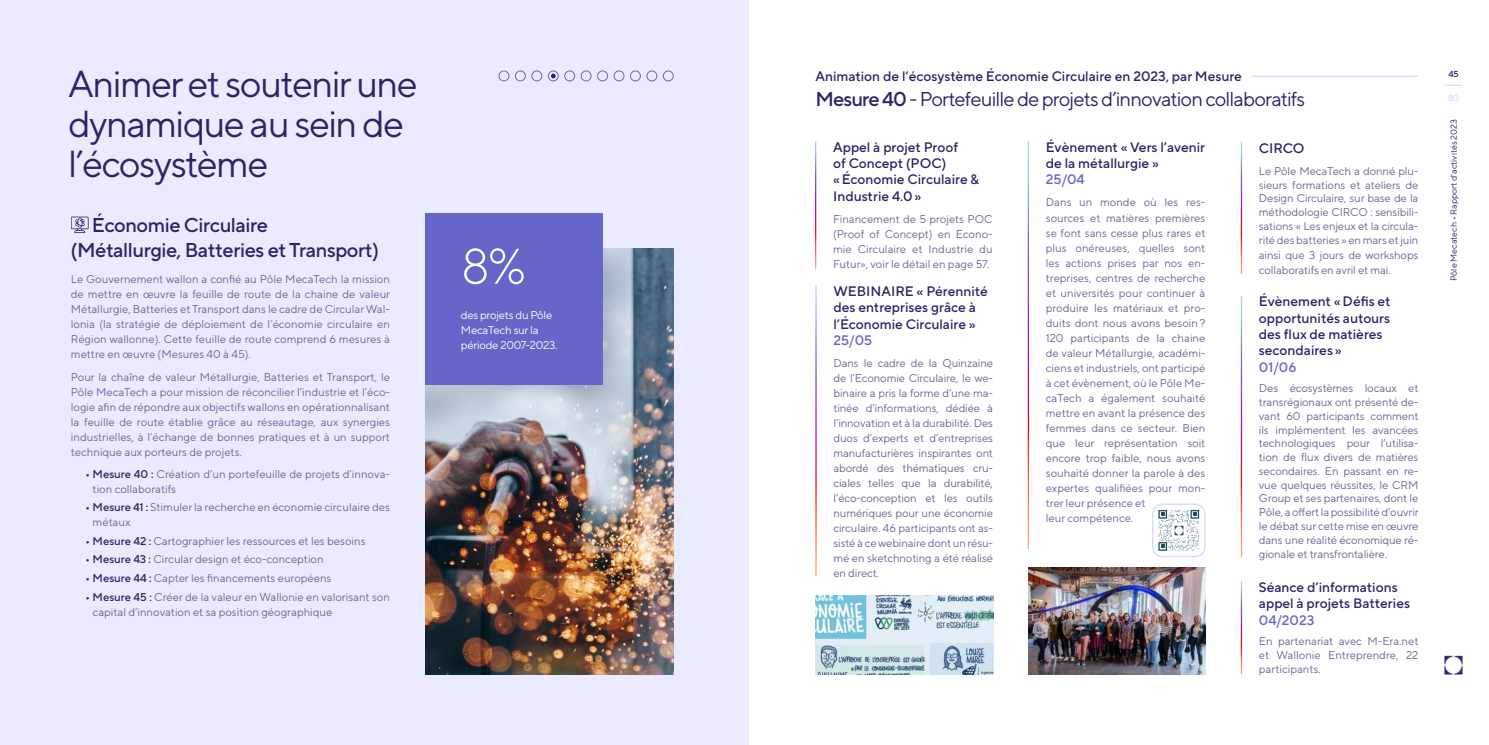
<style>
.page{position:relative;width:1489px;height:745px;background:#fff}
.page>*{position:absolute;margin:0;border:0;box-sizing:border-box;transform-origin:0 0}
.t1{font:300 50px "TT Norms Pro";color:#fff}
.t2{font:37.5px/40px "TT Norms Pro";letter-spacing:-.04em;color:#262669}
.t3{font:20px "TT Norms Pro";letter-spacing:-.04em;color:#262669}
.t4{font:500 20px/25px "TT Norms Pro";letter-spacing:-.02em;color:#262669}
.t5{font:500 13.75px/16.2px "TT Norms Pro";color:#262669}
.t6{font:500 13.75px "TT Norms Pro";color:#6666c9}
.t7{font:11.25px/15px "TT Norms Pro";color:#676796;text-align:justify}
.t8{font:11.25px/15px "TT Norms Pro";letter-spacing:-.02em;color:#fff}
.t9{font:8.75px "TT Norms Pro";color:#262669}
.t10{font:500 8.75px "TT Norms Pro";color:#262669}
.t11{font:500 8.75px "TT Norms Pro";color:#d6d6ff}
.s1{font-weight:500;color:#262669}
.s2{font-weight:500}
</style>
<div class="page">
<svg style="left:1444px;top:85px;width:18px;height:1px"></svg>
<img style="left:1444px;top:655px;width:19px;height:20px">
<div style="left:0;top:0;width:748px;height:744px;background:#ebebff"></div>
<svg style="left:71px;top:216px;width:18px;height:17px"></svg>
<img style="left:425px;top:248px;width:248px;height:425px">
<div style="left:425px;top:213px;width:177px;height:171px;background:#6666c9"></div>
<div style="left:1151px;top:503px;width:54px;height:53px;border:1px solid #d6d6ff;border-radius:9px"></div>
<svg style="left:1158px;top:510px;width:41px;height:40px"></svg>
<img style="left:1171px;top:523px;width:14px;height:14px">
<img style="left:1028px;top:567px;width:177px;height:106px">
<img style="left:815px;top:595px;width:177px;height:78px">
<hr style="left:1251px;top:76px;width:166px;height:1px;background:#d6d6ff">
<div style="left:564px;top:71px;width:11px;height:10px;border:1px solid #6666c9;border-radius:50%"></div>
<div style="left:613px;top:71px;width:11px;height:10px;border:1px solid #6666c9;border-radius:50%"></div>
<div style="left:531px;top:71px;width:11px;height:10px;border:1px solid #6666c9;border-radius:50%"></div>
<div style="left:515px;top:71px;width:10px;height:10px;border:1px solid #6666c9;border-radius:50%"></div>
<div style="left:498px;top:71px;width:11px;height:10px;border:1px solid #6666c9;border-radius:50%"></div>
<div style="left:663px;top:71px;width:10px;height:10px;border:1px solid #6666c9;border-radius:50%"></div>
<div style="left:581px;top:71px;width:10px;height:10px;border:1px solid #6666c9;border-radius:50%"></div>
<div style="left:630px;top:71px;width:10px;height:10px;border:1px solid #6666c9;border-radius:50%"></div>
<div style="left:597px;top:71px;width:11px;height:10px;border:1px solid #6666c9;border-radius:50%"></div>
<div style="left:646px;top:71px;width:11px;height:10px;border:1px solid #6666c9;border-radius:50%"></div>
<div style="left:548px;top:71px;width:10px;height:10px;border:1px solid #6666c9;border-radius:50%"></div>
<svg style="left:551px;top:74px;width:4px;height:4px"></svg>
<h2 class="t2" style="left:68px;top:63px;width:351px">Animer et soutenir une dynamique au sein de l’écosystème</h2>
<h3 class="t4" style="left:71px;top:211px;width:309px;text-indent:21px">Économie Circulaire (Métallurgie, Batteries et Transport)</h3>
<p class="t7" style="left:71px;top:271px;width:321px">Le Gouvernement wallon a confié au Pôle MecaTech la mission de mettre en œuvre la feuille de route de la chaine de valeur Métallurgie, Batteries et Transport dans le cadre de Circular Wal&shy;lonia (la stratégie de déploiement de l’économie circulaire en Région wallonne). Cette feuille de route comprend 6 mesures à mettre en œuvre (Mesures 40 à 45).</p>
<p class="t7" style="left:71px;top:368px;width:320px">Pour la chaîne de valeur Métallurgie, Batteries et Transport, le Pôle MecaTech a pour mission de réconcilier l’industrie et l’éco&shy;logie afin de répondre aux objectifs wallons en opérationnalisant la feuille de route établie grâce au réseautage, aux synergies industrielles, à l’échange de bonnes pratiques et à un support technique aux porteurs de projets.</p>
<p class="t7" style="left:93px;top:465px;width:299px;text-indent:-8px"><span class="s1">• Mesure 40 :</span> Création d’un portefeuille de projets d’innova&shy;tion collaboratifs</p>
<p class="t7" style="left:93px;top:499px;width:299px;text-indent:-8px"><span class="s1">• Mesure 41 :</span> Stimuler la recherche en économie circulaire des métaux</p>
<p class="t7" style="left:85px;top:532px;width:282px"><span class="s1">• Mesure 42 :</span> Cartographier les ressources et les besoins</p>
<p class="t7" style="left:85px;top:551px;width:240px"><span class="s1">• Mesure 43 :</span> Circular design et éco-conception</p>
<p class="t7" style="left:85px;top:569px;width:248px"><span class="s1">• Mesure 44 :</span> Capter les financements européens</p>
<p class="t7" style="left:93px;top:588px;width:299px;text-indent:-8px"><span class="s1">• Mesure 45 :</span> Créer de la valeur en Wallonie en valorisant son capital d’innovation et sa position géographique</p>
<h1 class="t1" style="left:461px;top:234px;width:66px">8%</h1>
<p class="t8" style="left:461px;top:307px;width:98px">des projets du Pôle<br>MecaTech sur la période 2007-2023.</p>
<p class="t5" style="left:815px;top:67px;width:428px">Animation de l’écosystème Économie Circulaire en 2023, par Mesure</p>
<h3 class="t3" style="left:815px;top:86px;width:491px"><span class="s2">Mesure 40</span> - Portefeuille de projets d’innovation collaboratifs</h3>
<p class="t5" style="left:833px;top:138px;width:147px">Appel à projet Proof<br>of Concept (POC) «Économie Circulaire &amp;<br>Industrie 4.0»</p>
<p class="t7" style="left:833px;top:211px;width:161px">Financement de 5 projets POC (Proof of Concept) en Econo&shy;mie Circulaire et Industrie du Futur», voir le détail en page 57.</p>
<p class="t5" style="left:1045px;top:138px;width:161px">Évènement « Vers l’avenir de la métallurgie »</p>
<p class="t6" style="left:1045px;top:170px;width:40px">25/04</p>
<p class="t7" style="left:1045px;top:194px;width:161px;text-align:left">Dans un monde où les res&shy;sources et matières premières se font sans cesse plus rares et plus onéreuses, quelles sont les actions prises par nos en&shy;treprises, centres de recherche et universités pour continuer à produire les matériaux et pro&shy;duits dont nous avons besoin?<br>120 participants de la chaine de valeur Métallurgie, académi&shy;ciens et industriels, ont participé à cet évènement, où le Pôle Me&shy;caTech a également souhaité mettre en avant la présence des femmes dans ce secteur. Bien que leur représentation soit encore trop faible, nous avons souhaité donner la parole à des expertes qualifiées pour mon&shy;trer leur présence et<br>leur compétence.</p>
<p class="t5" style="left:1258px;top:139px;width:47px">CIRCO</p>
<p class="t7" style="left:1258px;top:163px;width:161px;line-height:13.8px">Le Pôle MecaTech a donné plu&shy;sieurs formations et ateliers de Design Circulaire, sur base de la méthodologie CIRCO : sensibili&shy;sations « Les enjeux et la circula&shy;rité des batteries » en mars et juin</p>
<p class="t7" style="left:1258px;top:247px;width:161px">ainsi que 3 jours de workshops collaboratifs en avril et mai.</p>
<p class="t5" style="left:833px;top:282px;width:156px">WEBINAIRE « Pérennité des entreprises grâce à l’Économie Circulaire »</p>
<p class="t6" style="left:833px;top:331px;width:40px">25/05</p>
<p class="t7" style="left:833px;top:355px;width:161px">Dans le cadre de la Quinzaine de l’Economie Circulaire, le we&shy;binaire a pris la forme d’une ma&shy;tinée d’informations, dédiée à l’innovation et à la durabilité. Des duos d’experts et d’entreprises manufacturières inspirantes ont abordé des thématiques cru&shy;ciales telles que la durabilité, l’éco-conception et les outils numériques pour une économie circulaire. 46 participants ont as&shy;sisté à ce webinaire dont un résu&shy;mé en sketchnoting a été réalisé en direct.</p>
<p class="t5" style="left:1258px;top:293px;width:133px">Évènement «Défis et opportunités autours des flux de matières secondaires»</p>
<p class="t6" style="left:1258px;top:357px;width:39px">01/06</p>
<p class="t7" style="left:1258px;top:381px;width:161px;line-height:13.8px">Des écosystèmes locaux et transrégionaux ont présenté de&shy;vant 60 participants comment ils implémentent les avancées technologiques pour l’utilisa&shy;tion de flux divers de matières secondaires. En passant en re&shy;vue quelques réussites, le CRM Group et ses partenaires, dont le Pôle, a offert la possibilité d’ouvrir le débat sur cette mise en œuvre dans une réalité économique ré&shy;gionale et transfrontalière.</p>
<p class="t5" style="left:1258px;top:578px;width:153px">Séance d’informations appel à projets Batteries</p>
<p class="t6" style="left:1258px;top:610px;width:57px">04/2023</p>
<p class="t7" style="left:1258px;top:633px;width:161px;line-height:13.8px">En partenariat avec M-Era.net et Wallonie Entreprendre, 22 participants.</p>
<p class="t10" style="left:1448px;top:68px;width:11px">45</p>
<p class="t11" style="left:1447px;top:93px;width:12px">80</p>
<p class="t9" style="left:1447px;top:281px;width:163px;rotate:-90deg">Pôle Mecatech • Rapport d’activités 2023</p>
</div>
